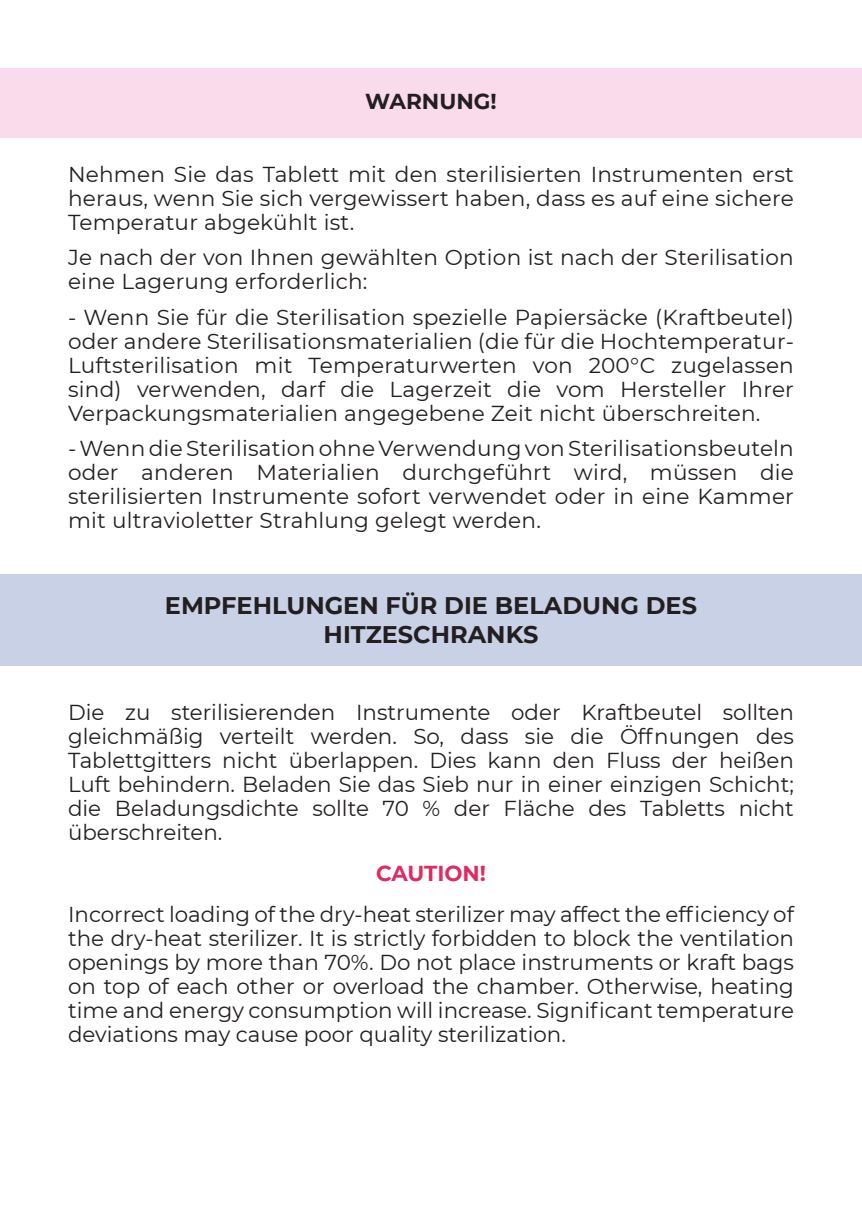
<style>
.page{position:relative;width:862px;height:1214px;background:#fff}
.page>*{position:absolute;margin:0;border:0;box-sizing:border-box;transform-origin:0 0}
.t1{font:700 24px/28.8px "Montserrat";color:#231f20;text-align:center}
.t2{font:21.6px/24px "Montserrat";letter-spacing:.01em;color:#231f20;text-align:justify}
.t3{font:700 21.6px "Montserrat";color:#231f20}
.t4{font:700 21.6px "Montserrat";letter-spacing:-.005em;color:#de2b61}
</style>
<div class="page">
<div style="left:0;top:68px;width:862px;height:69px;background:#fadbeb"></div>
<div style="left:0;top:574px;width:862px;height:92px;background:#c9d1e6"></div>
<p class="t3" style="left:365px;top:90px;width:133px">WARNUNG!</p>
<p class="t2" style="left:68px;top:163px;width:727px">Nehmen Sie das Tablett mit den sterilisierten Instrumenten erst heraus, wenn Sie sich vergewissert haben, dass es auf eine sichere Temperatur abgekühlt ist.</p>
<p class="t2" style="left:68px;top:246px;width:727px">Je nach der von Ihnen gewählten Option ist nach der Sterilisation eine Lagerung erforderlich:</p>
<p class="t2" style="left:68px;top:305px;width:727px">- Wenn Sie für die Sterilisation spezielle Papiersäcke (Kraftbeutel) oder andere Sterilisationsmaterialien (die für die Hochtemperatur-Luftsterilisation mit Temperaturwerten von 200°C zugelassen sind) verwenden, darf die Lagerzeit die vom Hersteller Ihrer Verpackungsmaterialien angegebene Zeit nicht überschreiten.</p>
<p class="t2" style="left:68px;top:437px;width:727px">- Wenn die Sterilisation ohne Verwendung von Sterilisationsbeuteln oder anderen Materialien durchgeführt wird, müssen die sterilisierten Instrumente sofort verwendet oder in eine Kammer mit ultravioletter Strahlung gelegt werden.</p>
<p class="t1" style="left:165px;top:591px;width:533px">EMPFEHLUNGEN FÜR DIE BELADUNG DES<br>HITZESCHRANKS</p>
<p class="t2" style="left:68px;top:700px;width:727px">Die zu sterilisierenden Instrumente oder Kraftbeutel sollten gleichmäßig verteilt werden. So, dass sie die Öffnungen des Tablettgitters nicht überlappen. Dies kann den Fluss der heißen Luft behindern. Beladen Sie das Sieb nur in einer einzigen Schicht; die Beladungsdichte sollte 70 % der Fläche des Tabletts nicht überschreiten.</p>
<p class="t4" style="left:376px;top:861px;width:111px">CAUTION!</p>
<p class="t2" style="left:68px;top:901px;width:727px">Incorrect loading of the dry-heat sterilizer may affect the efficiency of the dry-heat sterilizer. It is strictly forbidden to block the ventilation openings by more than 70%. Do not place instruments or kraft bags on top of each other or overload the chamber. Otherwise, heating time and energy consumption will increase. Significant temperature deviations may cause poor quality sterilization.</p>
</div>
